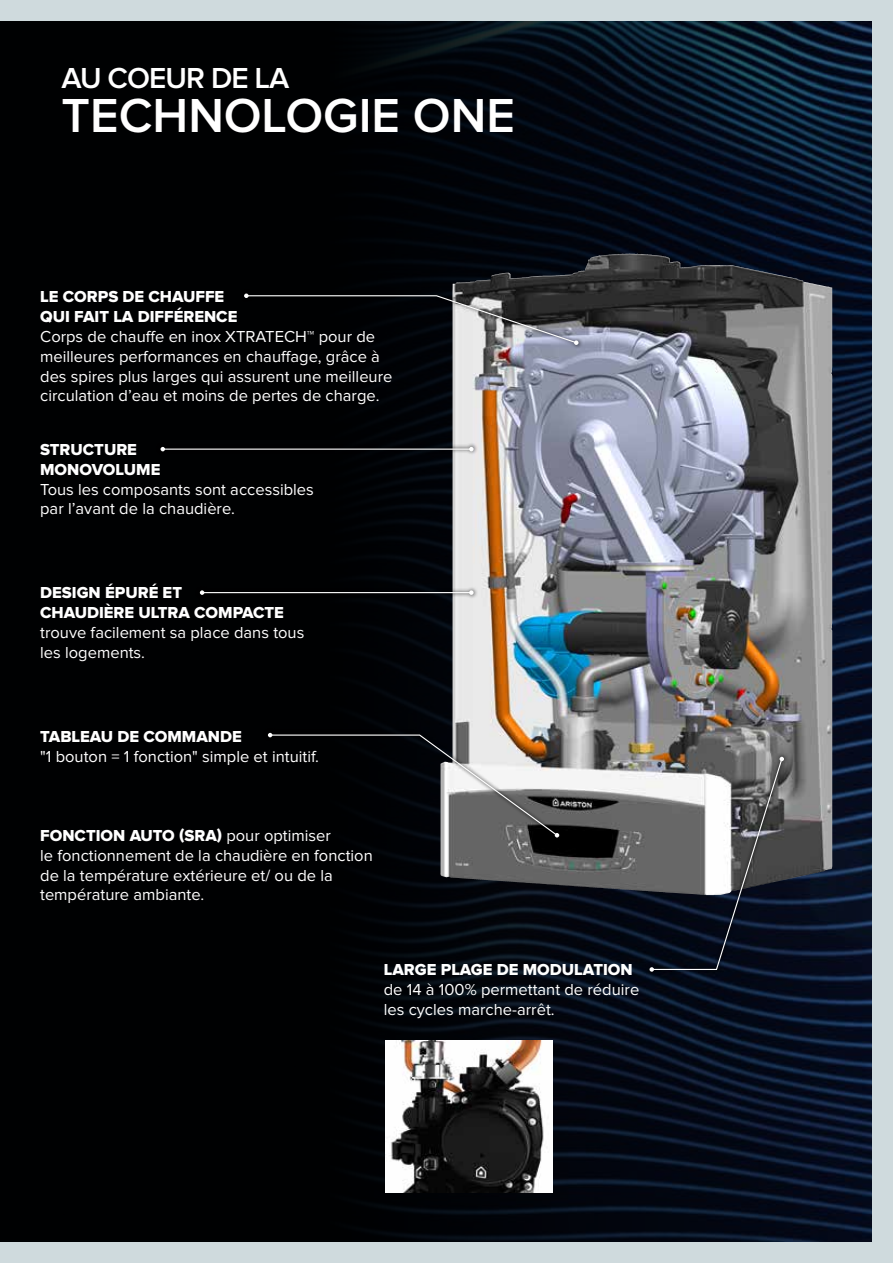
<style>
.page{position:relative;width:893px;height:1263px;background:#fff}
.page>*{position:absolute;margin:0;border:0;box-sizing:border-box;transform-origin:0 0}
.t1{font:600 49.5px "Proxima Nova";color:#fff}
.t2{font:600 30px "Proxima Nova";letter-spacing:-.03em;color:#fff}
.t3{font:16.5px/19.8px "Proxima Nova";color:#fff}
.t4{font:16.5px/19.8px "Proxima Nova Extrabld";color:#fff}
.s1{font-family:"Proxima Nova"}
</style>
<div class="page">
<div style="left:0;top:0;width:893px;height:21px;background:#cfdadd"></div>
<div style="left:0;top:1242px;width:893px;height:21px;background:#cfdadd"></div>
<div style="left:872px;top:0;width:21px;height:1263px;background:#cfdadd"></div>
<img style="left:0;top:21px;width:872px;height:1221px">
<img style="left:453px;top:254px;width:176px;height:30px">
<div style="left:195px;top:586px;width:283px;height:13px;background:#000;opacity:.43"></div>
<hr style="left:202px;top:592px;width:269px;height:1px;background:#fff">
<svg style="left:469px;top:590px;width:5px;height:5px"></svg>
<svg style="left:200px;top:590px;width:4px;height:5px"></svg>
<div style="left:156px;top:442px;width:322px;height:14px;background:#000;opacity:.43"></div>
<hr style="left:163px;top:449px;width:308px;height:1px;background:#fff">
<svg style="left:469px;top:447px;width:5px;height:4px"></svg>
<svg style="left:161px;top:447px;width:4px;height:4px"></svg>
<div style="left:240px;top:289px;width:343px;height:60px;background:#000;opacity:.43"></div>
<svg style="left:244px;top:293px;width:334px;height:52px;background:#323335"></svg>
<img style="left:386px;top:1040px;width:166px;height:152px">
<div style="left:645px;top:752px;width:144px;height:224px;background:#000;opacity:.43"></div>
<svg style="left:649px;top:757px;width:135px;height:215px;background:#585a60"></svg>
<div style="left:263px;top:728px;width:301px;height:114px;background:#000;opacity:.43"></div>
<svg style="left:268px;top:733px;width:291px;height:104px;background:#404040"></svg>
<h2 class="t2" style="left:62px;top:64px;width:229px">AU COEUR DE LA</h2>
<h1 class="t1" style="left:62px;top:93px;width:455px">TECHNOLOGIE ONE</h1>
<p class="t4" style="left:40px;top:288px;width:199px">LE CORPS DE CHAUFFE<br>QUI FAIT LA DIFFÉRENCE</p>
<p class="t3" style="left:40px;top:327px;width:354px">Corps de chauffe en inox XTRATECH™ pour de meilleures performances en chauffage, grâce à des spires plus larges qui assurent une meilleure circulation d’eau et moins de pertes de charge.</p>
<p class="t4" style="left:40px;top:440px;width:122px">STRUCTURE<br>MONOVOLUME</p>
<p class="t3" style="left:40px;top:480px;width:275px">Tous les composants sont accessibles par l’avant de la chaudière.</p>
<p class="t4" style="left:40px;top:584px;width:245px">DESIGN ÉPURÉ ET<br>CHAUDIÈRE ULTRA COMPACTE</p>
<p class="t3" style="left:40px;top:623px;width:266px">trouve facilement sa place dans tous les logements.</p>
<p class="t4" style="left:40px;top:727px;width:203px">TABLEAU DE COMMANDE</p>
<p class="t3" style="left:40px;top:747px;width:280px">"1 bouton = 1 fonction" simple et intuitif.</p>
<p class="t4" style="left:40px;top:826px;width:292px">FONCTION AUTO (SRA) <span class="s1">pour optimiser</span></p>
<p class="t3" style="left:40px;top:846px;width:334px">le fonctionnement de la chaudière en fonction de la température extérieure et/ ou de la température ambiante.</p>
<p class="t4" style="left:384px;top:960px;width:250px">LARGE PLAGE DE MODULATION</p>
<p class="t3" style="left:384px;top:980px;width:257px">de 14 à 100% permettant de réduire les cycles marche-arrêt.</p>
</div>
